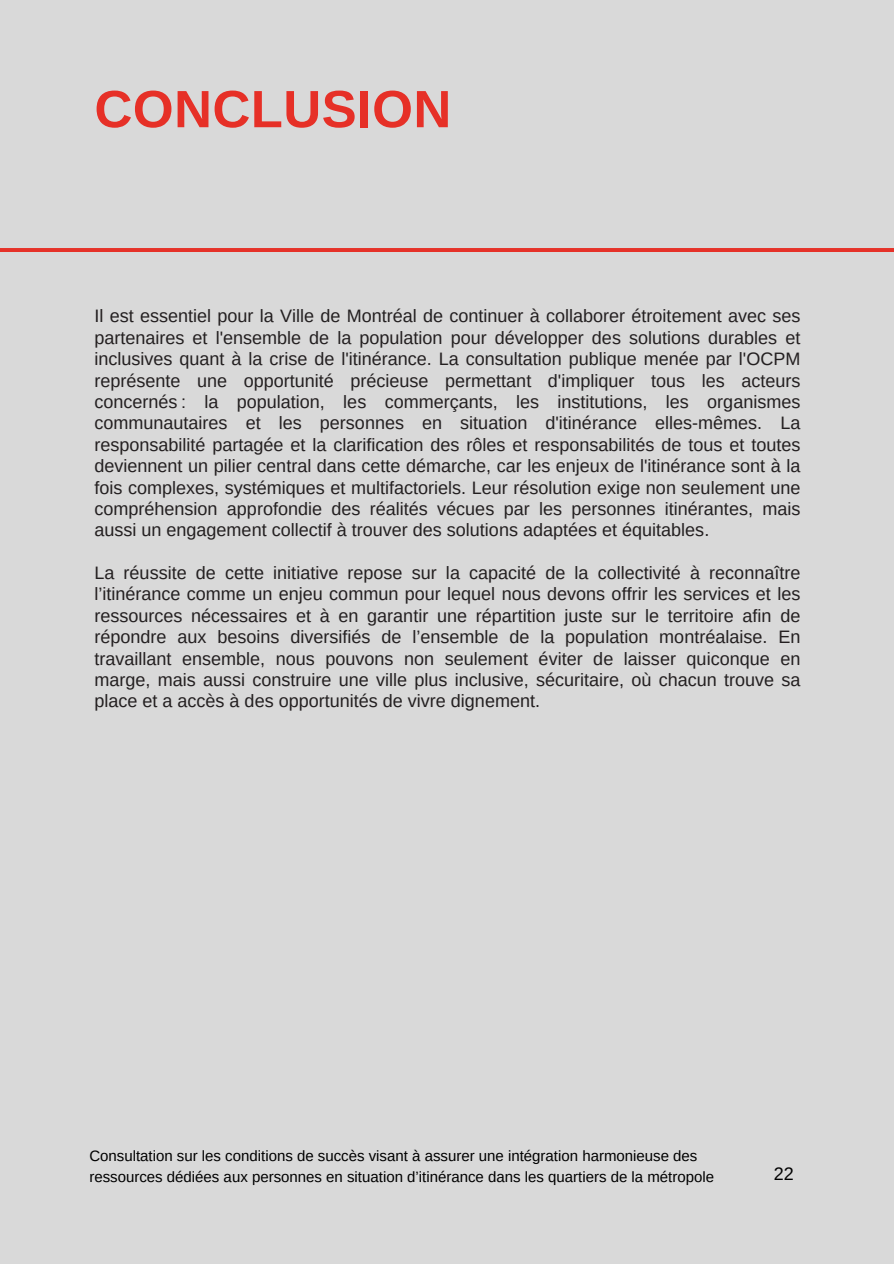
<style>
.page{position:relative;width:894px;height:1264px;background:#fff}
.page>*{position:absolute;margin:0;border:0;box-sizing:border-box;transform-origin:0 0}
.t1{font:700 52.5px "Arimo";letter-spacing:.01em;color:#e63027}
.t2{font:18px/21.3px "Arimo";color:#231f20;text-align:justify}
.t3{font:18px "Arimo";color:#000}
.t4{font:15px/20.2px "Arimo";color:#000}
</style>
<div class="page">
<div style="left:0;top:0;width:893px;height:1263px;background:#d9d9d9"></div>
<hr style="left:0;top:249px;width:893px;height:2px;background:#e53229">
<h2 class="t1" style="left:94px;top:80px;width:358px">CONCLUSION</h2>
<h1 class="t2" style="left:94px;top:305px;width:707px">Il est essentiel pour la Ville de Montréal de continuer à collaborer étroitement avec ses partenaires et l'ensemble de la population pour développer des solutions durables et inclusives quant à la crise de l'itinérance. La consultation publique menée par l'OCPM représente une opportunité précieuse permettant d'impliquer tous les acteurs concernés : la population, les commerçants, les institutions, les organismes communautaires et les personnes en situation d'itinérance elles-mêmes. La responsabilité partagée et la clarification des rôles et responsabilités de tous et toutes deviennent un pilier central dans cette démarche, car les enjeux de l'itinérance sont à la fois complexes, systémiques et multifactoriels. Leur résolution exige non seulement une compréhension approfondie des réalités vécues par les personnes itinérantes, mais aussi un engagement collectif à trouver des solutions adaptées et équitables.</h1>
<p class="t2" style="left:94px;top:562px;width:707px">La réussite de cette initiative repose sur la capacité de la collectivité à reconnaître l’itinérance comme un enjeu commun pour lequel nous devons offrir les services et les ressources nécessaires et à en garantir une répartition juste sur le territoire afin de répondre aux besoins diversifiés de l’ensemble de la population montréalaise. En travaillant ensemble, nous pouvons non seulement éviter de laisser quiconque en marge, mais aussi construire une ville plus inclusive, sécuritaire, où chacun trouve sa place et a accès à des opportunités de vivre dignement.</p>
<p class="t4" style="left:89px;top:1145px;width:626px">Consultation sur les conditions de succès visant à assurer une intégration harmonieuse des ressources dédiées aux personnes en situation d’itinérance dans les quartiers de la métropole</p>
<p class="t3" style="left:773px;top:1163px;width:22px">22</p>
</div>
